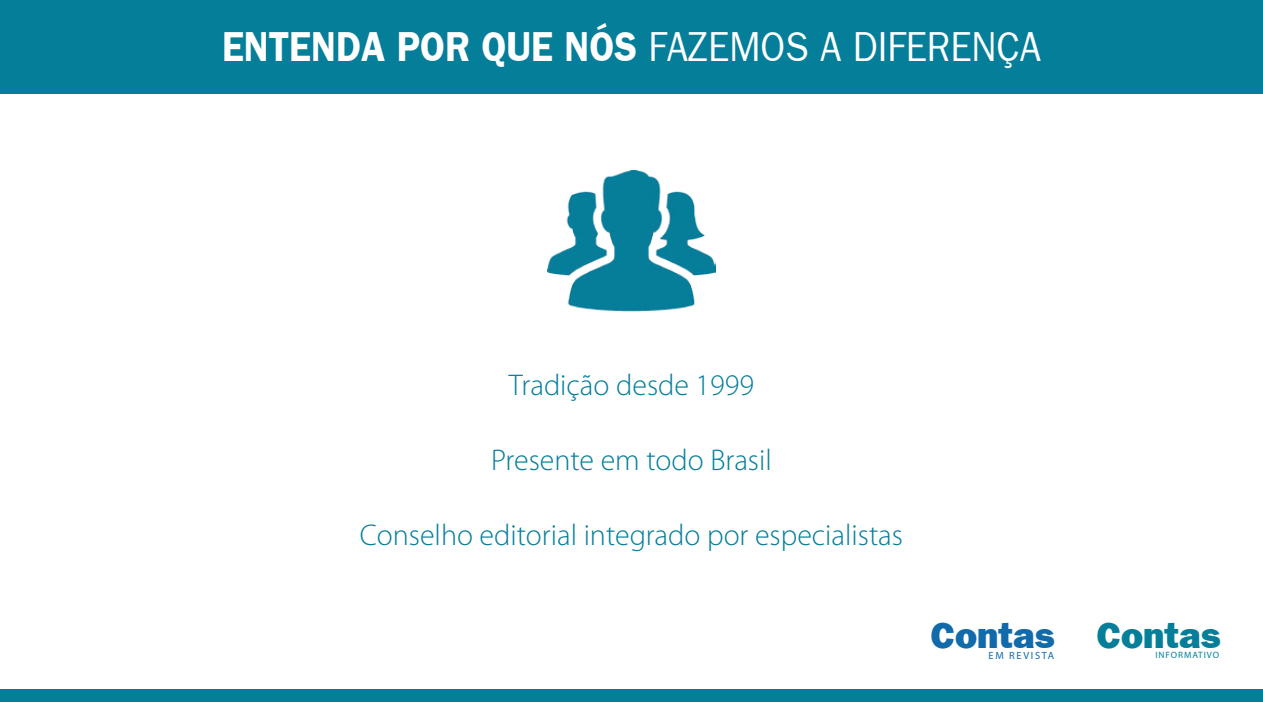
<style>
.page{position:relative;width:1263px;height:702px;background:#fff}
.page>*{position:absolute;margin:0;border:0;box-sizing:border-box;transform-origin:0 0}
.t1{font:42px "Frankfurt Gothic Plain";color:#fff;scale:.9 1}
.t2{font:36.9px "Frankfurt Gothic Heavy Plain";color:#116aaa}
.t3{font:36.9px "Frankfurt Gothic Heavy Plain";color:#057e9a}
.t4{font:300 30px "Myriad Pro";color:#057e9a}
.t5{font:10.5px "Myriad Pro";letter-spacing:.16em;color:#116aaa}
.t6{font:9.15px "Myriad Pro";letter-spacing:.1em;color:#057e9a}
.s1{font-family:"Frankfurt Gothic";font-weight:700}
</style>
<div class="page">
<div style="left:0;top:0;width:1263px;height:94px;background:#057e9a"></div>
<div style="left:0;top:689px;width:1263px;height:13px;background:#057e9a"></div>
<img style="left:547px;top:170px;width:169px;height:141px">
<h1 class="t1" style="left:222px;top:23px;width:912px"><span class="s1">ENTENDA POR QUE NÓS</span> FAZEMOS A DIFERENÇA</h1>
<p class="t4" style="left:509px;top:369px;width:247px">Tradição desde 1999</p>
<p class="t4" style="left:491px;top:444px;width:282px">Presente em todo Brasil</p>
<p class="t4" style="left:360px;top:519px;width:545px">Conselho editorial integrado por especialistas</p>
<p class="t2" style="left:931px;top:613px;width:125px">Contas</p>
<p class="t5" style="left:988px;top:649px;width:67px">EM REVISTA</p>
<p class="t3" style="left:1097px;top:613px;width:125px">Contas</p>
<p class="t6" style="left:1155px;top:649px;width:65px">INFORMATIVO</p>
</div>
